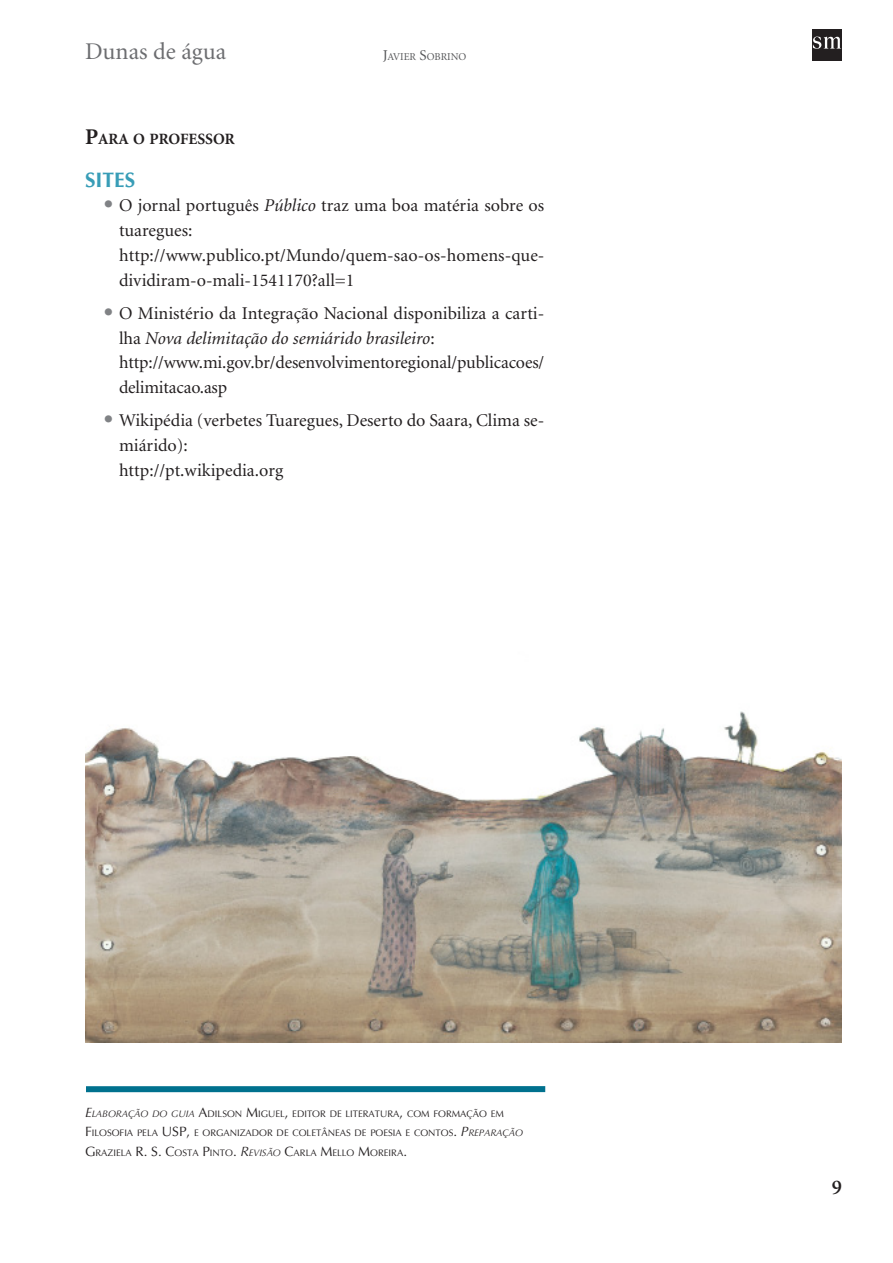
<style>
.page{position:relative;width:893px;height:1263px;background:#fff}
.page>*{position:absolute;margin:0;border:0;box-sizing:border-box;transform-origin:0 0}
.t1{font:24px "Minion";color:#6c6d70}
.SM_Dialogando_Título{font:700 21px "Optima LT Std";color:#389db7}
.t2{font:600 21px "Minion";color:#231f20}
.SM_Texto{font:18px/24.8px "Minion";color:#231f20}
.SM_Texto_Titulo{font:700 15.75px "Minion";color:#231f20}
.t3{font:10.5px "Minion";color:#57585a}
.SM_Elaboração_do_Gui{font:9.45px/19.5px "Optima LT Std";color:#231f20}
.s1{font-size:15px}
.s2{font-size:22.5px}
.s3{font-family:"Optima LT Std";font-size:21px;color:#808285}
.s4{font-style:italic}
.s5{font-style:italic;font-size:13.5px}
.s6{font-size:13.5px}
</style>
<div class="page">
<div style="left:823px;top:29px;width:19px;height:32px;background:#231f20"></div>
<div style="left:812px;top:29px;width:10px;height:32px;background:#231f20"></div>
<svg style="left:813px;top:36px;width:28px;height:13px"></svg>
<div style="left:86px;top:1086px;width:459px;height:6px;background:#00718e"></div>
<img style="left:85px;top:711px;width:757px;height:331px">
<h1 class="t1" style="left:85px;top:40px;width:143px">Dunas de água</h1>
<p class="t3" style="left:383px;top:51px;width:85px"><span class="s1">J</span>AVIER <span class="s1">S</span>OBRINO</p>
<p class="SM_Texto_Titulo" style="left:85px;top:131px;width:151px"><span class="s2">P</span>ARA O PROFESSOR</p>
<p class="SM_Dialogando_Título" style="left:85px;top:167px;width:52px">SITES</p>
<p class="SM_Texto" style="left:119px;top:194px;width:427px;text-indent:-17px"><span class="s3">•</span> O jornal português <span class="s4">Público</span> traz uma boa matéria sobre os tuaregues:</p>
<p class="SM_Texto" style="left:119px;top:243px;width:427px">http://www.publico.pt/Mundo/quem-sao-os-homens-que&shy;dividiram-o-mali-1541170?all=1</p>
<p class="SM_Texto" style="left:119px;top:301px;width:427px;text-indent:-17px"><span class="s3">•</span> O Ministério da Integração Nacional disponibiliza a carti&shy;lha <span class="s4">Nova delimitação do semiárido brasileiro</span>:</p>
<p class="SM_Texto" style="left:119px;top:351px;width:427px">http://www.mi.gov.br/desenvolvimentoregional/publicacoes/ delimitacao.asp</p>
<p class="SM_Texto" style="left:119px;top:409px;width:427px;text-indent:-17px"><span class="s3">•</span> Wikipédia (verbetes Tuaregues, Deserto do Saara, Clima se&shy;miárido):</p>
<p class="SM_Texto" style="left:119px;top:458px;width:166px">http://pt.wikipedia.org</p>
<p class="SM_Elaboração_do_Gui" style="left:85px;top:1104px;width:419px"><span class="s5">E</span><span class="s4">LABORAÇÃO DO GUIA</span> <span class="s6">A</span>DILSON <span class="s6">M</span>IGUEL<span class="s6">,</span> EDITOR DE LITERATURA<span class="s6">,</span> COM FORMAÇÃO EM<br><span class="s6">F</span>ILOSOFIA PELA <span class="s6">USP</span></p>
<p class="SM_Elaboração_do_Gui" style="left:85px;top:1123px;width:440px;text-indent:101px"><span class="s6">,</span> E ORGANIZADOR DE COLETÂNEAS DE POESIA E CONTOS<span class="s6">.</span> <span class="s5">P</span><span class="s4">REPARAÇÃO<br></span><span class="s6">G</span> RAZIELA <span class="s6">R. S. C</span>OSTA <span class="s6">P</span>INTO<span class="s6">.</span> <span class="s5">R</span><span class="s4">EVISÃO</span> <span class="s6">C</span>ARLA <span class="s6">M</span>ELLO <span class="s6">M</span>OREIRA<span class="s6">.</span></p>
<p class="t2" style="left:832px;top:1176px;width:12px">9</p>
</div>
